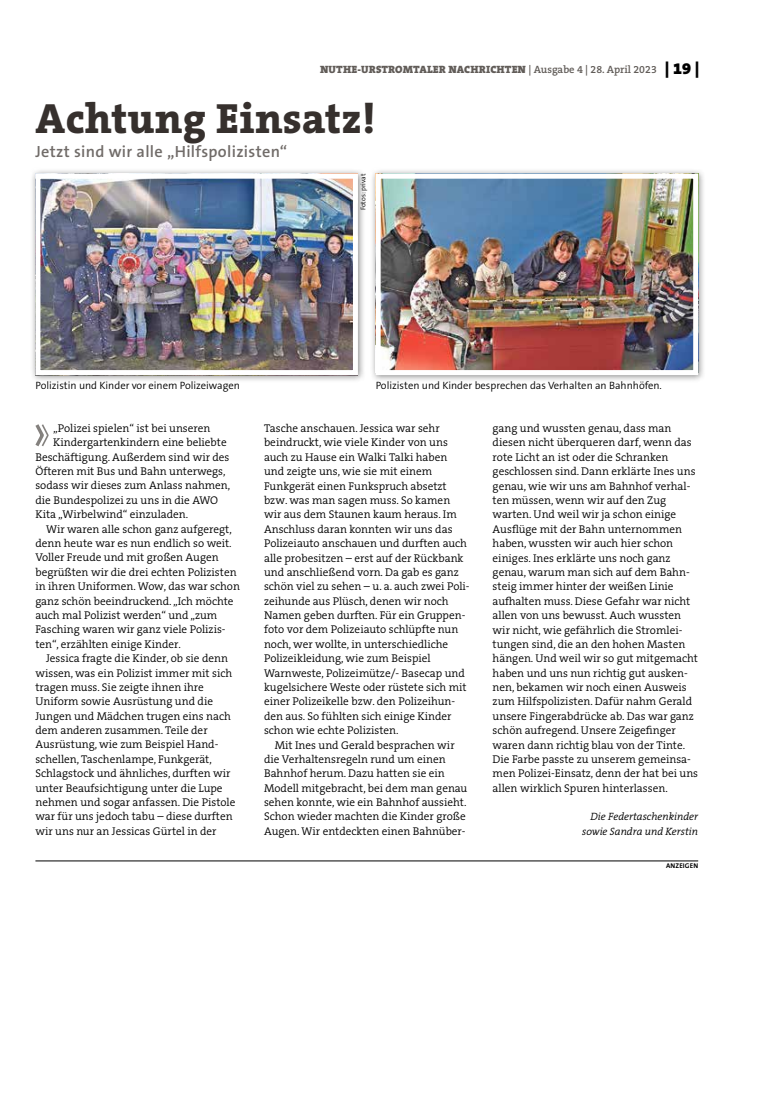
<style>
.page{position:relative;width:762px;height:1117px;background:#fff}
.page>*{position:absolute;margin:0;border:0;box-sizing:border-box;transform-origin:0 0}
.t1{font:800 42.5px "The Serif B W8";letter-spacing:.01em;color:#36302d}
.t2{font:600 16.25px "The Sans B W6";letter-spacing:.02em;color:#716c69}
.t3{font:300 11.25px/14.4px "The Serif B W4";color:#000}
.t4{font:300 10.62px "The Sans B W4";color:#000}
.t5{font:900 10.62px "The Serif B W9";letter-spacing:.015em;color:#615c58}
.t6{font:italic 300 10.62px/14.4px "The Serif B W4";color:#000;text-align:right}
.t7{font:300 6.88px "The Sans B W4";color:#000}
.t8{font:700 6.88px "The Sans B W7";letter-spacing:.025em;color:#000}
.s1{font-family:"The Serif B W6";font-weight:600}
.s2{font-size:16.25px;color:#000}
</style>
<div class="page">
<div style="left:30px;top:168px;width:336px;height:215px;background:#000;opacity:.45"></div>
<img style="left:41px;top:180px;width:311px;height:189px">
<div style="left:35px;top:174px;width:323px;height:201px;border:5px solid #fff"></div>
<div style="left:370px;top:168px;width:336px;height:215px;background:#000;opacity:.45"></div>
<img style="left:382px;top:180px;width:310px;height:189px">
<div style="left:376px;top:174px;width:322px;height:201px;border:5px solid #fff"></div>
<svg style="left:35px;top:424px;width:14px;height:23px"></svg>
<hr style="left:35px;top:860px;width:663px;height:1px;background:#000">
<p class="t5" style="left:320px;top:63px;width:381px">NUTHE-URSTROMTALER NACHRICHTEN <span class="s1">| Ausgabe 4 | 28. April 2023</span> <span class="s2">| 19 |</span></p>
<h1 class="t1" style="left:35px;top:90px;width:342px">Achtung Einsatz!</h1>
<h2 class="t2" style="left:35px;top:141px;width:253px">Jetzt sind wir alle „Hilfspolizisten“</h2>
<p class="t7" style="left:359px;top:210px;width:38px;rotate:-90deg">Fotos: privat</p>
<p class="t4" style="left:35px;top:378px;width:206px">Polizistin und Kinder vor einem Polizeiwagen</p>
<p class="t4" style="left:376px;top:378px;width:288px">Polizisten und Kinder besprechen das Verhalten an Bahnhöfen.</p>
<p class="t3" style="left:53px;top:421px;width:159px">„Polizei spielen“ ist bei unseren</p>
<p class="t3" style="left:53px;top:435px;width:175px">Kindergartenkindern eine beliebte</p>
<p class="t3" style="left:35px;top:449px;width:196px">Beschäftigung. Außerdem sind wir des</p>
<p class="t3" style="left:35px;top:464px;width:192px">Öfteren mit Bus und Bahn unterwegs,</p>
<p class="t3" style="left:35px;top:478px;width:196px">sodass wir dieses zum Anlass nahmen,</p>
<p class="t3" style="left:35px;top:493px;width:184px">die Bundespolizei zu uns in die AWO</p>
<p class="t3" style="left:35px;top:507px;width:154px">Kita „Wirbelwind“ einzuladen.</p>
<p class="t3" style="left:46px;top:521px;width:187px">Wir waren alle schon ganz aufgeregt,</p>
<p class="t3" style="left:35px;top:536px;width:198px">denn heute war es nun endlich so weit.</p>
<p class="t3" style="left:35px;top:550px;width:185px">Voller Freude und mit großen Augen</p>
<p class="t3" style="left:35px;top:564px;width:203px">begrüßten wir die drei echten Polizisten</p>
<p class="t3" style="left:35px;top:579px;width:206px">in ihren Uniformen. Wow, das war schon</p>
<p class="t3" style="left:35px;top:593px;width:200px">ganz schön beeindruckend. „Ich möchte</p>
<p class="t3" style="left:35px;top:608px;width:183px">auch mal Polizist werden“ und „zum</p>
<p class="t3" style="left:35px;top:622px;width:192px">Fasching waren wir ganz viele Polizis-</p>
<p class="t3" style="left:35px;top:636px;width:147px">ten“, erzählten einige Kinder.</p>
<p class="t3" style="left:46px;top:651px;width:183px">Jessica fragte die Kinder, ob sie denn</p>
<p class="t3" style="left:35px;top:665px;width:198px">wissen, was ein Polizist immer mit sich</p>
<p class="t3" style="left:35px;top:679px;width:170px">tragen muss. Sie zeigte ihnen ihre</p>
<p class="t3" style="left:35px;top:694px;width:179px">Uniform sowie Ausrüstung und die</p>
<p class="t3" style="left:35px;top:708px;width:197px">Jungen und Mädchen trugen eins nach</p>
<p class="t3" style="left:35px;top:723px;width:174px">dem anderen zusammen. Teile der</p>
<p class="t3" style="left:35px;top:737px;width:184px">Ausrüstung, wie zum Beispiel Hand-</p>
<p class="t3" style="left:35px;top:751px;width:178px">schellen, Taschenlampe, Funkgerät,</p>
<p class="t3" style="left:35px;top:766px;width:197px">Schlagstock und ähnliches, durften wir</p>
<p class="t3" style="left:35px;top:780px;width:189px">unter Beaufsichtigung unter die Lupe</p>
<p class="t3" style="left:35px;top:794px;width:201px">nehmen und sogar anfassen. Die Pistole</p>
<p class="t3" style="left:35px;top:809px;width:199px">war für uns jedoch tabu – diese durften</p>
<p class="t3" style="left:35px;top:823px;width:183px">wir uns nur an Jessicas Gürtel in der</p>
<p class="t3" style="left:264px;top:421px;width:207px">Tasche anschauen. Jessica war sehr beindruckt, wie viele Kinder von uns auch zu Hause ein Walki Talki haben und zeigte uns, wie sie mit einem Funkgerät einen Funkspruch absetzt bzw. was man sagen muss. So kamen wir aus dem Staunen kaum heraus. Im Anschluss daran konnten wir uns das Polizeiauto anschauen und durften auch alle probesitzen – erst auf der Rückbank und anschließend vorn. Da gab es ganz schön viel zu sehen – u. a. auch zwei Poli&shy;zeihunde aus Plüsch, denen wir noch Namen geben durften. Für ein Gruppen&shy;foto vor dem Polizeiauto schlüpfte nun noch, wer wollte, in unterschiedliche Polizeikleidung, wie zum Beispiel Warnweste, Polizeimütze/- Basecap und kugelsichere Weste oder rüstete sich mit einer Polizeikelle bzw. den Polizeihun&shy;den aus. So fühlten sich einige Kinder schon wie echte Polizisten.</p>
<p class="t3" style="left:264px;top:737px;width:205px;text-indent:11px">Mit Ines und Gerald besprachen wir die Verhaltensregeln rund um einen Bahnhof herum. Dazu hatten sie ein Modell mitgebracht, bei dem man genau sehen konnte, wie ein Bahnhof aussieht.<br>Schon wieder machten die Kinder große Augen. Wir entdeckten einen Bahnüber-</p>
<p class="t3" style="left:493px;top:421px;width:207px">gang und wussten genau, dass man diesen nicht überqueren darf, wenn das rote Licht an ist oder die Schranken geschlossen sind. Dann erklärte Ines uns genau, wie wir uns am Bahnhof verhal&shy;ten müssen, wenn wir auf den Zug warten. Und weil wir ja schon einige Ausflüge mit der Bahn unternommen haben, wussten wir auch hier schon einiges. Ines erklärte uns noch ganz genau, warum man sich auf dem Bahn&shy;steig immer hinter der weißen Linie aufhalten muss. Diese Gefahr war nicht allen von uns bewusst. Auch wussten wir nicht, wie gefährlich die Stromlei&shy;tungen sind, die an den hohen Masten hängen. Und weil wir so gut mitgemacht haben und uns nun richtig gut ausken&shy;nen, bekamen wir noch einen Ausweis zum Hilfspolizisten. Dafür nahm Gerald unsere Fingerabdrücke ab. Das war ganz schön aufregend. Unsere Zeigefinger waren dann richtig blau von der Tinte.<br>Die Farbe passte zu unserem gemeinsa&shy;men Polizei-Einsatz, denn der hat bei uns allen wirklich Spuren hinterlassen.</p>
<p class="t6" style="left:582px;top:809px;width:117px">Die Federtaschenkinder sowie Sandra und Kerstin</p>
<p class="t8" style="left:666px;top:861px;width:33px">ANZEIGEN</p>
</div>
